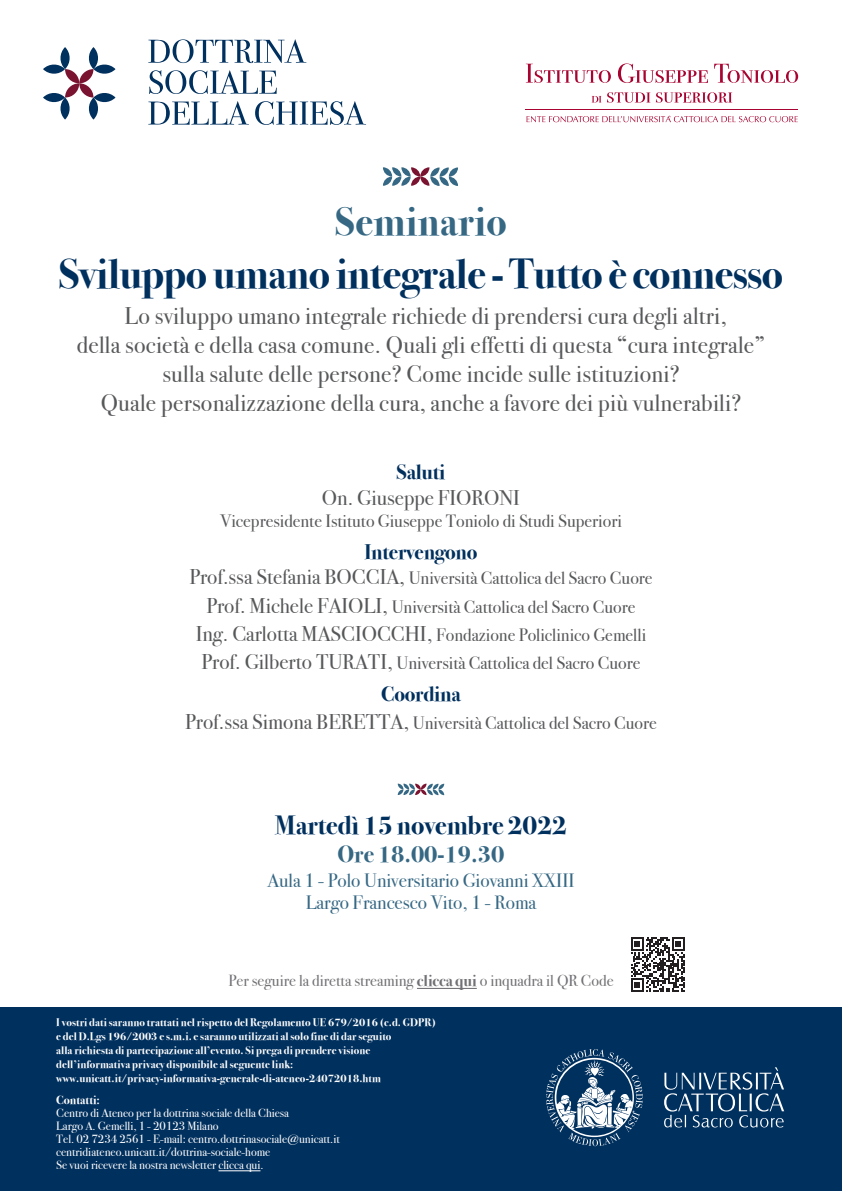
<style>
.page{position:relative;width:842px;height:1191px;background:#fff}
.page>*{position:absolute;margin:0;border:0;box-sizing:border-box;transform-origin:0 0}
.t1{font:700 42px "Bodoni Svty Two ITCTT";letter-spacing:-.01em;color:#00305e}
.t2{font:700 40px "Bodoni Svty Two ITCTT";letter-spacing:.01em;color:#366884}
.t3{font:700 26.3px "Bodoni Svty Two ITCTT";color:#00305e}
.t4{font:24px "Bodoni Svty Two ITCTT";letter-spacing:.01em;color:#57585a}
.t5{font:700 23.7px "Bodoni Svty Two ITCTT";color:#366884}
.t6{font:21.3px "Bodoni Svty Two ITCTT";color:#57585a}
.t7{font:700 21px "Bodoni Svty Two ITCTT";letter-spacing:-.01em;color:#00305e}
.t8{font:19.3px "Bodoni Svty Two ITCTT";color:#366884}
.t9{font:17.9px "Bodoni Svty Two ITCTT";color:#57585a}
.t10{font:16px "Bodoni Svty Two ITCTT";color:#717074}
.t11{font:12px "Bodoni Svty Two ITCTT";color:#fff}
.t12{font:700 12px "Bodoni Svty Two ITCTT";color:#fff}
.t13{font:700 11px "Bodoni Svty Two ITCTT";letter-spacing:.01em;color:#fff}
.s1{font-size:21.3px}
.s2{font-weight:700}
</style>
<div class="page">
<div style="left:0;top:1007px;width:842px;height:184px;background:#00305e"></div>
<svg style="left:664px;top:1067px;width:120px;height:60px"></svg>
<svg style="left:546px;top:1049px;width:97px;height:97px"></svg>
<svg style="left:383px;top:167px;width:75px;height:19px"></svg>
<hr style="left:417px;top:988px;width:60px;height:1px;background:#717074">
<svg style="left:148px;top:39px;width:158px;height:24px"></svg>
<svg style="left:149px;top:70px;width:128px;height:24px"></svg>
<svg style="left:148px;top:101px;width:101px;height:24px"></svg>
<svg style="left:255px;top:101px;width:111px;height:24px"></svg>
<svg style="left:43px;top:47px;width:73px;height:73px"></svg>
<svg style="left:398px;top:783px;width:46px;height:12px"></svg>
<svg style="left:526px;top:64px;width:85px;height:19px"></svg>
<svg style="left:618px;top:63px;width:90px;height:20px"></svg>
<svg style="left:714px;top:64px;width:84px;height:19px"></svg>
<svg style="left:592px;top:96px;width:9px;height:6px"></svg>
<svg style="left:607px;top:92px;width:43px;height:11px"></svg>
<svg style="left:656px;top:92px;width:76px;height:11px"></svg>
<hr style="left:526px;top:109px;width:272px;height:1px;background:#a80331">
<svg style="left:526px;top:116px;width:272px;height:6px"></svg>
<hr style="left:218px;top:1170px;width:42px;height:1px;background:#fff">
<svg style="left:631px;top:937px;width:54px;height:54px"></svg>
<p class="t2" style="left:335px;top:188px;width:173px">Seminario</p>
<p class="t1" style="left:59px;top:239px;width:726px">Sviluppo umano integrale - Tutto è connesso</p>
<p class="t4" style="left:125px;top:296px;width:604px">Lo sviluppo umano integrale richiede di prendersi cura degli altri,</p>
<p class="t4" style="left:77px;top:325px;width:690px">della società e della casa comune. Quali gli effetti di questa “cura integrale”</p>
<p class="t4" style="left:162px;top:354px;width:519px">sulla salute delle persone? Come incide sulle istituzioni?</p>
<p class="t4" style="left:101px;top:383px;width:642px">Quale personalizzazione della cura, anche a favore dei più vulnerabili?</p>
<p class="t7" style="left:397px;top:454px;width:50px">Saluti</p>
<p class="t6" style="left:322px;top:480px;width:199px">On. Giuseppe FIORONI</p>
<p class="t9" style="left:220px;top:506px;width:403px">Vicepresidente Istituto Giuseppe Toniolo di Studi Superiori</p>
<p class="t7" style="left:364px;top:534px;width:115px">Intervengono</p>
<p class="t9" style="left:189px;top:563px;width:465px"><span class="s1">Prof.ssa Stefania BOCCIA,</span> Università Cattolica del Sacro Cuore</p>
<p class="t9" style="left:206px;top:592px;width:431px"><span class="s1">Prof. Michele FAIOLI,</span> Università Cattolica del Sacro Cuore</p>
<p class="t9" style="left:196px;top:620px;width:452px"><span class="s1">Ing. Carlotta MASCIOCCHI,</span> Fondazione Policlinico Gemelli</p>
<p class="t9" style="left:201px;top:648px;width:441px"><span class="s1">Prof. Gilberto TURATI,</span> Università Cattolica del Sacro Cuore</p>
<p class="t7" style="left:381px;top:676px;width:81px">Coordina</p>
<p class="t9" style="left:185px;top:708px;width:473px"><span class="s1">Prof.ssa Simona BERETTA,</span> Università Cattolica del Sacro Cuore</p>
<p class="t3" style="left:275px;top:803px;width:293px">Martedì 15 novembre 2022</p>
<p class="t5" style="left:337px;top:834px;width:168px">Ore 18.00-19.30</p>
<p class="t8" style="left:268px;top:864px;width:308px">Aula 1 - Polo Universitario Giovanni XXIII</p>
<p class="t8" style="left:306px;top:887px;width:232px">Largo Francesco Vito, 1 - Roma</p>
<p class="t10" style="left:228px;top:967px;width:387px">Per seguire la diretta streaming <span class="s2">clicca qui</span> o inquadra il QR Code</p>
<p class="t13" style="left:56px;top:1013px;width:381px">I vostri dati saranno trattati nel rispetto del Regolamento UE 679/2016 (c.d. GDPR)</p>
<p class="t13" style="left:56px;top:1027px;width:337px">e del D.Lgs 196/2003 e s.m.i. e saranno utilizzati al solo fine di dar seguito</p>
<p class="t13" style="left:56px;top:1041px;width:316px">alla richiesta di partecipazione all’evento. Si prega di prendere visione</p>
<p class="t13" style="left:56px;top:1055px;width:239px">dell’informativa privacy disponibile al seguente link:</p>
<p class="t13" style="left:56px;top:1069px;width:326px">www.unicatt.it/privacy-informativa-generale-di-ateneo-24072018.htm</p>
<p class="t12" style="left:56px;top:1090px;width:45px">Contatti:</p>
<p class="t11" style="left:56px;top:1103px;width:234px">Centro di Ateneo per la dottrina sociale della Chiesa</p>
<p class="t11" style="left:56px;top:1116px;width:164px">Largo A. Gemelli, 1 - 20123 Milano</p>
<p class="t11" style="left:56px;top:1129px;width:285px">Tel. 02 7234 2561 - E-mail: centro.dottrinasociale@unicatt.it</p>
<p class="t11" style="left:56px;top:1142px;width:216px">centridiateneo.unicatt.it/dottrina-sociale-home</p>
<p class="t11" style="left:56px;top:1155px;width:209px">Se vuoi ricevere la nostra newsletter clicca qui.</p>
</div>
